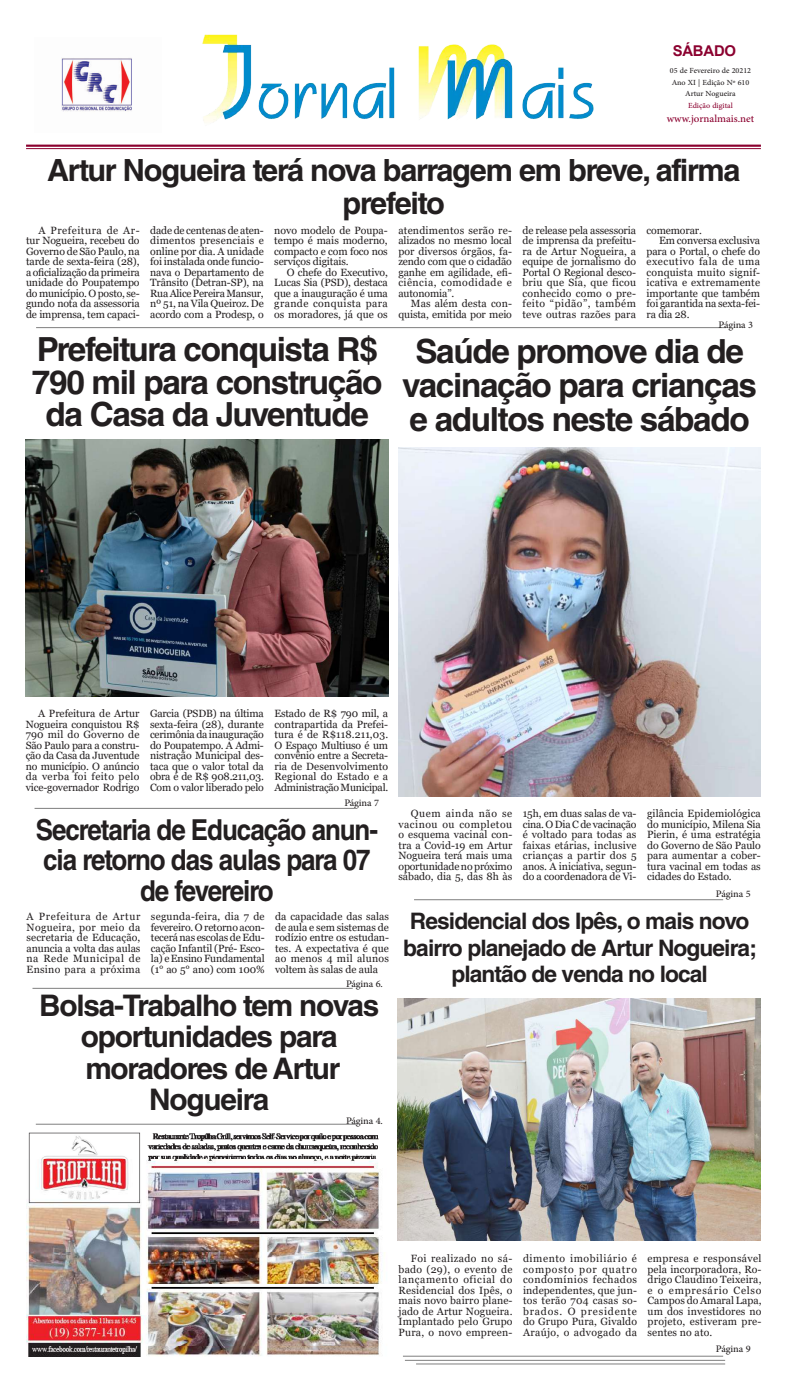
<style>
.page{position:relative;width:787px;height:1389px;background:#fff}
.page>*{position:absolute;margin:0;border:0;box-sizing:border-box;transform-origin:0 0}
.t1{font:700 33.25px/32.4px "Helvetica LT Std";letter-spacing:-.04em;color:#231f20;text-align:center}
.t2{font:700 33.25px/34.1px "Helvetica";letter-spacing:-.04em;color:#231f20;text-align:center}
.t3{font:700 30.62px/33.2px "Helvetica LT Std";letter-spacing:-.04em;color:#231f20;text-align:center}
.t4{font:700 29.75px/31.5px "Helvetica LT Std";letter-spacing:-.04em;color:#231f20;text-align:center}
.t5{font:700 28.88px/30.6px "Helvetica LT Std";letter-spacing:-.04em;color:#231f20;text-align:center;scale:.9 1}
.t6{font:700 22.75px/26.2px "Helvetica";letter-spacing:-.04em;color:#231f20;text-align:center}
.t7{font:14.88px "Adobe Arabic";color:#8b012f}
.t8{font:700 14.88px "Arial";letter-spacing:-.015em;color:#8b012f}
.t9{font:14px "Adobe Arabic";letter-spacing:-.01em;color:#231f20}
.t10{font:10.94px/11.4px "Adobe Arabic";color:#231f20;text-align:center}
.t11{font:10.94px "Adobe Arabic";color:#8b012f}
.t12{font:10.5px/10.5px "Georgia";letter-spacing:-.01em;color:#231f20;text-align:justify}
.t13{font:10.5px "Georgia";letter-spacing:.015em;color:#231f20}
.t14{font:10.5px "Georgia";letter-spacing:.045em;color:#231f20}
</style>
<div class="page">
<hr style="left:26px;top:145px;width:734px;height:2px;background:#8b012f">
<hr style="left:26px;top:148px;width:734px;height:1px;background:#8b012f">
<img style="left:202px;top:34px;width:392px;height:89px">
<img style="left:61px;top:58px;width:71px;height:54px">
<hr style="left:36px;top:327px;width:689px;height:1px;background:#7f7f7f">
<hr style="left:35px;top:808px;width:319px;height:1px;background:#7f7f7f">
<hr style="left:414px;top:899px;width:308px;height:1px;background:#7f7f7f">
<hr style="left:403px;top:1356px;width:319px;height:1px;background:#7f7f7f">
<hr style="left:405px;top:1360px;width:319px;height:1px;background:#7f7f7f">
<hr style="left:32px;top:988px;width:320px;height:1px;background:#7f7f7f">
<hr style="left:36px;top:1124px;width:320px;height:1px;background:#7f7f7f">
<hr style="left:416px;top:1364px;width:308px;height:1px;background:#7f7f7f">
<img style="left:26px;top:1132px;width:359px;height:224px">
<img style="left:26px;top:439px;width:362px;height:258px">
<img style="left:398px;top:447px;width:362px;height:350px">
<img style="left:397px;top:999px;width:363px;height:241px">
<h3 class="t8" style="left:672px;top:40px;width:65px">SÁBADO</h3>
<p class="t10" style="left:669px;top:64px;width:83px">05 de Fevereiro de 20212<br>Ano XI | Edição Nº 610<br>Artur Nogueira</p>
<p class="t11" style="left:687px;top:97px;width:46px">Edição digital</p>
<h3 class="t7" style="left:666px;top:108px;width:89px">www.jornalmais.net</h3>
<h2 class="t3" style="left:47px;top:153px;width:694px">Artur Nogueira terá nova barragem em breve, afirma prefeito</h2>
<p class="t12" style="left:26px;top:225px;width:115px;text-indent:12px">A Prefeitura de Ar&shy;tur Nogueira, recebeu do Governo de São Paulo, na tarde de sexta-feira (28), a oficialização da primeira unidade do Poupatempo do município. O posto, se&shy;gundo nota da assessoria de imprensa, tem capaci-</p>
<p class="t12" style="left:150px;top:225px;width:115px">dade de centenas de aten&shy;dimentos presenciais e online por dia. A unidade foi instalada onde funcio&shy;nava o Departamento de Trânsito (Detran-SP), na Rua Alice Pereira Mansur, nº 51, na Vila Queiroz. De acordo com a Prodesp, o</p>
<p class="t12" style="left:274px;top:225px;width:115px">novo modelo de Poupa&shy;tempo é mais moderno, compacto e com foco nos serviços digitais.</p>
<p class="t12" style="left:398px;top:225px;width:115px">atendimentos serão re&shy;alizados no mesmo local por diversos órgãos, fa&shy;zendo com que o cidadão ganhe em agilidade, efi&shy;ciência, comodidade e autonomia”.</p>
<p class="t12" style="left:398px;top:298px;width:115px;text-align:right">Mas além desta con&shy;quista, emitida por meio</p>
<p class="t12" style="left:522px;top:225px;width:115px">de release pela assessoria de imprensa da prefeitu&shy;ra de Artur Nogueira, a equipe de jornalismo do Portal O Regional desco&shy;briu que Sia, que ficou conhecido como o pre&shy;feito “pidão”, também teve outras razões para</p>
<p class="t12" style="left:646px;top:225px;width:57px">comemorar.</p>
<p class="t12" style="left:658px;top:235px;width:103px">Em conversa exclusiva</p>
<p class="t12" style="left:646px;top:246px;width:115px">para o Portal, o chefe do</p>
<p class="t14" style="left:646px;top:255px;width:115px">executivo fala de uma</p>
<p class="t13" style="left:646px;top:266px;width:115px">conquista muito signif-</p>
<p class="t13" style="left:646px;top:276px;width:115px">icativa e extremamente</p>
<p class="t12" style="left:646px;top:288px;width:115px">importante que também</p>
<p class="t12" style="left:646px;top:298px;width:115px">foi garantida na sexta-fei-</p>
<p class="t12" style="left:646px;top:309px;width:44px">ra dia 28.</p>
<p class="t12" style="left:274px;top:267px;width:115px;text-indent:12px">O chefe do Executivo, Lucas Sia (PSD), destaca que a inauguração é uma grande conquista para os moradores, já que os</p>
<h3 class="t9" style="left:718px;top:315px;width:36px">Página 3</h3>
<h1 class="t1" style="left:32px;top:333px;width:352px">Prefeitura conquista R$<br>790 mil para construção da Casa da Juventude</h1>
<h1 class="t2" style="left:402px;top:334px;width:356px">Saúde promove dia de vacinação para crianças e adultos neste sábado</h1>
<p class="t12" style="left:26px;top:709px;width:115px;text-indent:12px">A Prefeitura de Artur Nogueira conquistou R$ 790 mil do Governo de São Paulo para a constru&shy;ção da Casa da Juventude no município. O anúncio da verba foi feito pelo vice-governador Rodrigo</p>
<p class="t12" style="left:150px;top:709px;width:115px">Garcia (PSDB) na última sexta-feira (28), durante cerimônia da inauguração do Poupatempo. A Admi&shy;nistração Municipal des&shy;taca que o valor total da obra é de R$ 908.211,03.<br>Com o valor liberado pelo</p>
<p class="t12" style="left:274px;top:709px;width:115px">Estado de R$ 790 mil, a contrapartida da Prefei&shy;tura é de R$118.211,03.<br>O Espaço Multiuso é um convênio entre a Secreta&shy;ria de Desenvolvimento Regional do Estado e a Administração Municipal.</p>
<h3 class="t9" style="left:344px;top:793px;width:36px">Página 7</h3>
<h3 class="t5" style="left:36px;top:814px;width:381px">Secretaria de Educação anun&shy;cia retorno das aulas para 07 de fevereiro</h3>
<p class="t12" style="left:27px;top:911px;width:115px">A Prefeitura de Artur Nogueira, por meio da secretaria de Educação, anuncia a volta das aulas na Rede Municipal de Ensino para a próxima</p>
<p class="t12" style="left:151px;top:911px;width:115px">segunda-feira, dia 7 de fevereiro. O retorno acon&shy;tecerá nas escolas de Edu&shy;cação Infantil (Pré- Esco&shy;la) e Ensino Fundamental (1° ao 5° ano) com 100%</p>
<p class="t12" style="left:275px;top:911px;width:115px">da capacidade das salas de aula e sem sistemas de rodízio entre os estudan&shy;tes. A expectativa é que ao menos 4 mil alunos voltem às salas de aula</p>
<h3 class="t9" style="left:346px;top:974px;width:38px">Página 6.</h3>
<h3 class="t4" style="left:39px;top:989px;width:341px">Bolsa-Trabalho tem novas oportunidades para moradores de Artur<br>Nogueira</h3>
<h3 class="t9" style="left:346px;top:1111px;width:38px">Página 4.</h3>
<p class="t12" style="left:398px;top:808px;width:115px;text-indent:12px">Quem ainda não se vacinou ou completou o esquema vacinal con&shy;tra a Covid-19 em Artur Nogueira terá mais uma oportunidade no próximo sábado, dia 5, das 8h às</p>
<p class="t12" style="left:522px;top:808px;width:115px">15h, em duas salas de va&shy;cina. O Dia C de vacinação é voltado para todas as faixas etárias, inclusive crianças a partir dos 5 anos. A iniciativa, segun&shy;do a coordenadora de Vi-</p>
<p class="t12" style="left:646px;top:808px;width:115px">gilância Epidemiológica do município, Milena Sia Pierin, é uma estratégia do Governo de São Paulo para aumentar a cober&shy;tura vacinal em todas as cidades do Estado.</p>
<h3 class="t6" style="left:403px;top:908px;width:355px">Residencial dos Ipês, o mais novo bairro planejado de Artur Nogueira; plantão de venda no local</h3>
<h3 class="t9" style="left:715px;top:884px;width:36px">Página 5</h3>
<p class="t12" style="left:398px;top:1254px;width:115px;text-indent:12px">Foi realizado no sá&shy;bado (29), o evento de lançamento oficial do Residencial dos Ipês, o mais novo bairro plane&shy;jado de Artur Nogueira.<br>Implantado pelo Grupo Pura, o novo empreen-</p>
<p class="t12" style="left:523px;top:1254px;width:115px">dimento imobiliário é composto por quatro condomínios fechados independentes, que jun&shy;tos terão 704 casas so&shy;brados. O presidente do Grupo Pura, Givaldo Araújo, o advogado da</p>
<p class="t12" style="left:647px;top:1254px;width:115px">empresa e responsável pela incorporadora, Ro&shy;drigo Claudino Teixeira, e o empresário Celso Campos do Amaral Lapa, um dos investidores no projeto, estiveram pre&shy;sentes no ato.</p>
<h3 class="t9" style="left:715px;top:1339px;width:36px">Página 9</h3>
</div>
